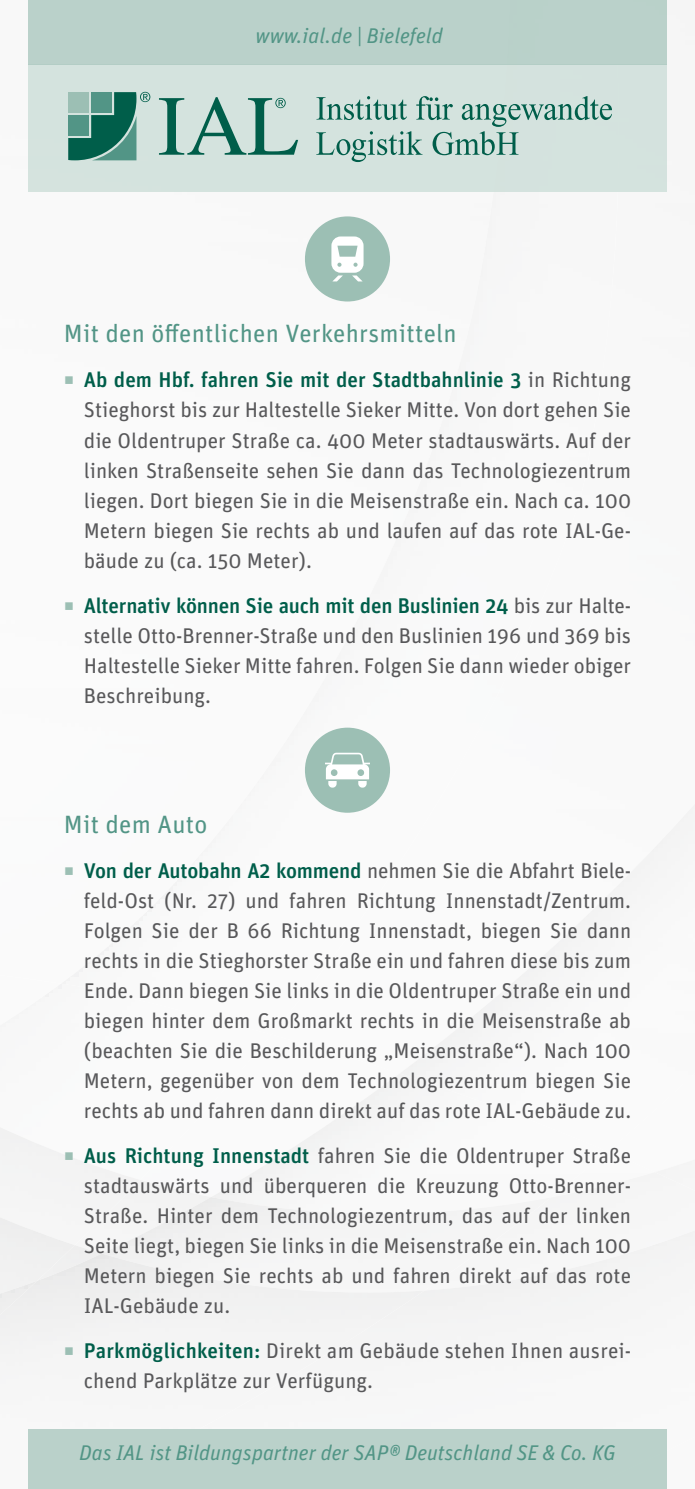
<style>
.page{position:relative;width:695px;height:1489px;background:#fff}
.page>*{position:absolute;margin:0;border:0;box-sizing:border-box;transform-origin:0 0}
.t1{font:25px "Unit OT";letter-spacing:.01em;color:#529586}
.t2{font:21.25px/30px "Unit OT";color:#58585a;text-align:justify}
.t3{font:italic 21.25px "Unit OT";color:#529586}
.s1{color:#9cbfb4}
.s2{font-weight:500;color:#005e4a}
</style>
<div class="page">
<img style="left:654px;top:866px;width:40px;height:312px">
<img style="left:140px;top:1196px;width:411px;height:16px">
<div style="left:37px;top:1253px;width:387px;height:175px;background:#f5f5f5"></div>
<img style="left:0;top:984px;width:271px;height:195px">
<img style="left:61px;top:192px;width:557px;height:842px">
<img style="left:0;top:1078px;width:140px;height:166px">
<div style="left:0;top:1121px;width:75px;height:235px;background:#f3f3f3"></div>
<div style="left:0;top:1280px;width:37px;height:86px;background:#f1f1f1"></div>
<div style="left:28px;top:64px;width:638px;height:128px;background:#d4e3de"></div>
<div style="left:28px;top:0;width:638px;height:64px;background:#bad1ca"></div>
<div style="left:28px;top:1428px;width:638px;height:60px;background:#bad1ca"></div>
<svg style="left:316px;top:96px;width:296px;height:66px"></svg>
<svg style="left:159px;top:97px;width:139px;height:58px"></svg>
<svg style="left:68px;top:92px;width:82px;height:68px"></svg>
<div style="left:91px;top:92px;width:21px;height:21px;background:#529586"></div>
<div style="left:68px;top:92px;width:21px;height:21px;background:#9cbfb4"></div>
<div style="left:68px;top:115px;width:21px;height:21px;background:#529586"></div>
<div style="left:305px;top:216px;width:85px;height:85px;background:#9cbfb4;border-radius:50%"></div>
<svg style="left:331px;top:236px;width:32px;height:45px"></svg>
<div style="left:305px;top:727px;width:85px;height:85px;background:#9cbfb4;border-radius:50%"></div>
<svg style="left:325px;top:752px;width:45px;height:35px"></svg>
<p class="t3" style="left:255px;top:23px;width:189px">www.ial.de | Bielefeld</p>
<p class="t1" style="left:64px;top:319px;width:394px">Mit den öffentlichen Verkehrsmitteln</p>
<p class="t2" style="left:84px;top:365px;width:548px;text-indent:-20px"><span class="s1">▪</span> <span class="s2">Ab dem Hbf. fahren Sie mit der Stadtbahnlinie 3</span> in Richtung Stieghorst bis zur Haltestelle Sieker Mitte. Von dort gehen Sie die Oldentruper Straße ca. 400 Meter stadtauswärts. Auf der linken Straßenseite sehen Sie dann das Technologiezentrum liegen. Dort biegen Sie in die Meisenstraße ein. Nach ca. 100<br>Metern biegen Sie rechts ab und laufen auf das rote IAL-Ge&shy;bäude zu (ca. 150 Meter).</p>
<p class="t2" style="left:84px;top:590px;width:548px;text-indent:-20px"><span class="s1">▪</span> <span class="s2">Alternativ können Sie auch mit den Buslinien 24</span> bis zur Halte&shy;stelle Otto-Brenner-Straße und den Buslinien 196 und 369 bis Haltestelle Sieker Mitte fahren. Folgen Sie dann wieder obiger Beschreibung.</p>
<p class="t1" style="left:64px;top:809px;width:145px">Mit dem Auto</p>
<p class="t2" style="left:84px;top:855px;width:549px;text-indent:-20px"><span class="s1">▪</span> <span class="s2">Von der Autobahn A2 kommend</span> nehmen Sie die Abfahrt Biele&shy;feld-Ost (Nr. 27) und fahren Richtung Innenstadt/Zentrum.<br>Folgen Sie der B 66 Richtung Innenstadt, biegen Sie dann rechts in die Stieghorster Straße ein und fahren diese bis zum Ende. Dann biegen Sie links in die Oldentruper Straße ein und biegen hinter dem Großmarkt rechts in die Meisenstraße ab (beachten Sie die Beschilderung „Meisenstraße“). Nach 100<br>Metern, gegenüber von dem Technologiezentrum biegen Sie rechts ab und fahren dann direkt auf das rote IAL-Gebäude zu.</p>
<p class="t2" style="left:84px;top:1140px;width:548px;text-indent:-20px"><span class="s1">▪</span> <span class="s2">Aus Richtung Innenstadt</span> fahren Sie die Oldentruper Straße stadtauswärts und überqueren die Kreuzung Otto-Brenner-Straße. Hinter dem Technologiezentrum, das auf der linken Seite liegt, biegen Sie links in die Meisenstraße ein. Nach 100<br>Metern biegen Sie rechts ab und fahren direkt auf das rote IAL-Gebäude zu.</p>
<p class="t2" style="left:84px;top:1335px;width:548px;text-indent:-20px"><span class="s1">▪</span> <span class="s2">Parkmöglichkeiten:</span> Direkt am Gebäude stehen Ihnen ausrei&shy;chend Parkplätze zur Verfügung.</p>
<p class="t3" style="left:79px;top:1440px;width:538px">Das IAL ist Bildungspartner der SAP® Deutschland SE &amp; Co. KG</p>
</div>
